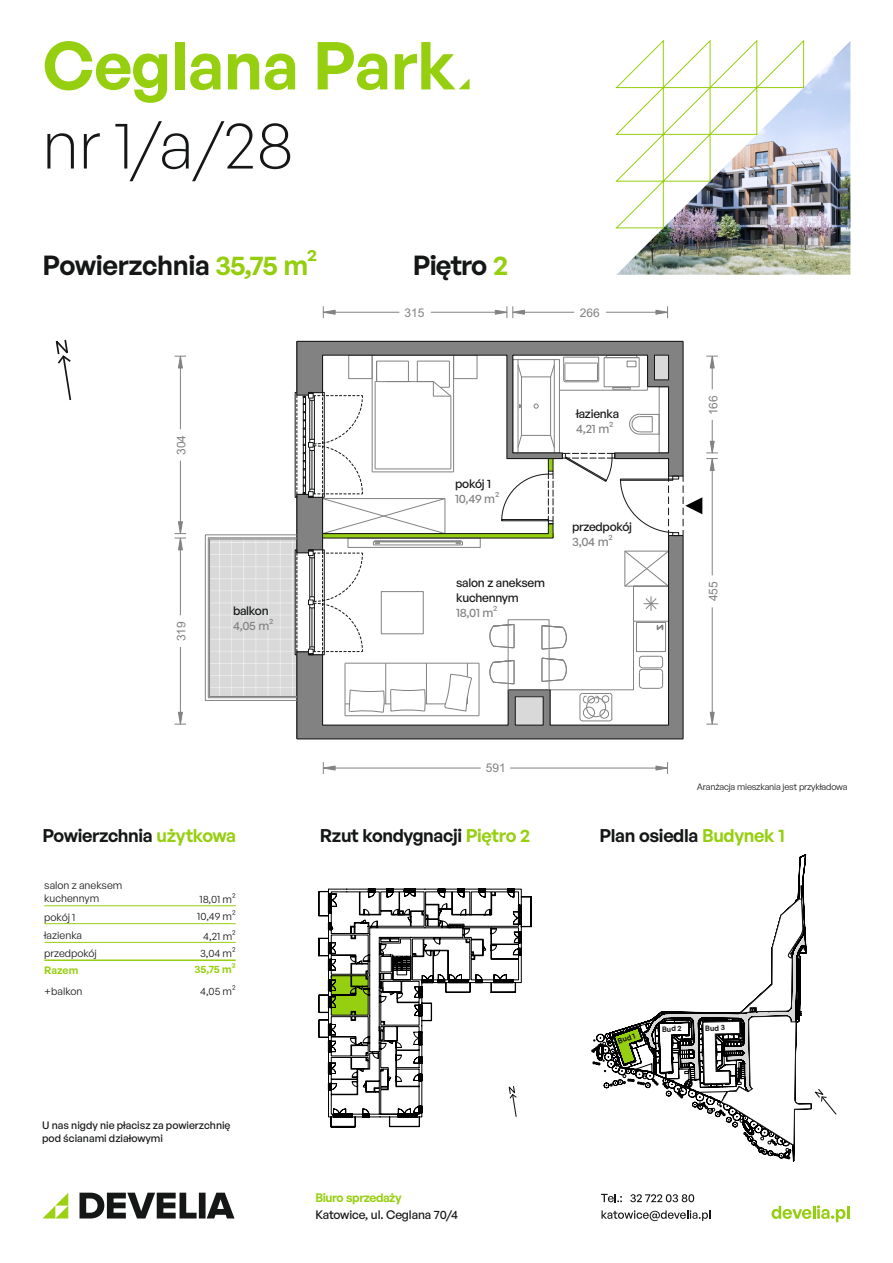
<style>
.page{position:relative;width:893px;height:1263px;background:#fff}
.page>*{position:absolute;margin:0;border:0;box-sizing:border-box;transform-origin:0 0}
.t1{font:66px "General Sans Semibold";letter-spacing:-.005em;color:#96cf0f}
.t2{font:66px "General Sans Light";color:#151616}
.t3{font:27px "General Sans Semibold";letter-spacing:-.025em;color:#151616}
.t4{font:18px "General Sans Semibold";letter-spacing:-.02em;color:#151616}
.t5{font:12px/15px "General Sans Medium";letter-spacing:-.02em;color:#151616}
.t6{font:12px "General Sans Medium";letter-spacing:-.02em;color:#818281}
.t7{font:12px "Arial";color:#818281}
.t8{font:12px "General Sans Semibold";letter-spacing:-.035em;color:#96cf0f}
.t9{font:10.5px/13.2px "General Sans Regular";color:#151616}
.t10{font:10.5px/13.2px "General Sans Medium";color:#151616}
.t11{font:10.5px "General Sans Semibold";color:#96cf0f}
.t12{font:9px "General Sans Regular";letter-spacing:-.02em;color:#151616}
.t13{font:7.5px "General Sans Semibold";color:#151616}
.s1{color:#94ce0e}
.s2{color:#96cf0f}
</style>
<div class="page">
<img style="left:616px;top:41px;width:234px;height:234px">
<svg style="left:616px;top:40px;width:188px;height:188px"></svg>
<svg style="left:818px;top:1205px;width:31px;height:17px"></svg>
<svg style="left:43px;top:1193px;width:25px;height:25px"></svg>
<svg style="left:80px;top:1193px;width:154px;height:25px"></svg>
<svg style="left:459px;top:78px;width:11px;height:11px"></svg>
<hr style="left:44px;top:959px;width:192px;height:2px;background:#96cf0f">
<hr style="left:44px;top:942px;width:192px;height:1px;background:#96cf0f">
<hr style="left:44px;top:923px;width:192px;height:1px;background:#96cf0f">
<hr style="left:44px;top:905px;width:192px;height:1px;background:#96cf0f">
<svg style="left:587px;top:739px;width:231px;height:483px"></svg>
<svg style="left:612px;top:898px;width:225px;height:249px"></svg>
<svg style="left:318px;top:888px;width:214px;height:240px"></svg>
<svg style="left:508px;top:1084px;width:9px;height:34px"></svg>
<svg style="left:55px;top:339px;width:17px;height:62px"></svg>
<div style="left:296px;top:725px;width:387px;height:14px;background:#818281"></div>
<div style="left:296px;top:341px;width:387px;height:14px;background:#818281"></div>
<hr style="left:296px;top:655px;width:1px;height:84px;background:#151616">
<svg style="left:321px;top:340px;width:363px;height:14px"></svg>
<hr style="left:683px;top:536px;width:1px;height:203px;background:#151616">
<hr style="left:296px;top:341px;width:1px;height:51px;background:#151616">
<div style="left:205px;top:535px;width:92px;height:166px;border:1px solid #818281"></div>
<hr style="left:297px;top:738px;width:386px;height:1px;background:#151616">
<hr style="left:297px;top:341px;width:386px;height:1px;background:#151616">
<hr style="left:335px;top:312px;width:64px;height:1px;background:#818281">
<hr style="left:431px;top:312px;width:64px;height:1px;background:#818281">
<svg style="left:322px;top:306px;width:14px;height:12px"></svg>
<hr style="left:524px;top:312px;width:50px;height:1px;background:#818281">
<hr style="left:606px;top:312px;width:50px;height:1px;background:#818281">
<svg style="left:495px;top:306px;width:30px;height:12px"></svg>
<svg style="left:655px;top:306px;width:13px;height:12px"></svg>
<hr style="left:510px;top:768px;width:146px;height:1px;background:#818281">
<hr style="left:335px;top:768px;width:146px;height:1px;background:#818281">
<svg style="left:655px;top:762px;width:15px;height:12px"></svg>
<svg style="left:322px;top:762px;width:14px;height:12px"></svg>
<hr style="left:180px;top:647px;width:1px;height:65px;background:#818281">
<hr style="left:180px;top:550px;width:1px;height:65px;background:#818281">
<svg style="left:174px;top:712px;width:12px;height:13px"></svg>
<hr style="left:180px;top:460px;width:1px;height:62px;background:#818281">
<hr style="left:180px;top:368px;width:1px;height:61px;background:#818281">
<svg style="left:174px;top:521px;width:12px;height:29px"></svg>
<svg style="left:174px;top:355px;width:12px;height:13px"></svg>
<svg style="left:209px;top:354px;width:509px;height:373px"></svg>
<h1 class="t1" style="left:43px;top:23px;width:415px">Ceglana Park</h1>
<h1 class="t2" style="left:42px;top:102px;width:254px">nr 1/a/28</h1>
<h2 class="t3" style="left:42px;top:247px;width:276px">Powierzchnia <span class="s1">35,75 m²</span></h2>
<h2 class="t3" style="left:413px;top:247px;width:97px">Piętro <span class="s2">2</span></h2>
<p class="t7" style="left:177px;top:455px;width:22px;rotate:-90deg">304</p>
<p class="t7" style="left:177px;top:641px;width:22px;rotate:-90deg">319</p>
<p class="t7" style="left:404px;top:308px;width:22px">315</p>
<p class="t7" style="left:580px;top:308px;width:22px">266</p>
<p class="t5" style="left:455px;top:476px;width:37px">pokój 1</p>
<p class="t6" style="left:455px;top:491px;width:45px">10,49 m²</p>
<p class="t5" style="left:456px;top:575px;width:90px">salon z aneksem kuchennym</p>
<p class="t5" style="left:233px;top:603px;width:37px">balkon</p>
<p class="t6" style="left:456px;top:605px;width:43px">18,01 m²</p>
<p class="t6" style="left:233px;top:618px;width:42px">4,05 m²</p>
<p class="t5" style="left:576px;top:406px;width:45px">łazienka</p>
<p class="t6" style="left:576px;top:421px;width:39px">4,21 m²</p>
<p class="t5" style="left:572px;top:519px;width:61px">przedpokój</p>
<p class="t6" style="left:572px;top:534px;width:42px">3,04 m²</p>
<p class="t7" style="left:486px;top:764px;width:22px">591</p>
<p class="t7" style="left:709px;top:415px;width:22px;rotate:-90deg">166</p>
<p class="t7" style="left:709px;top:601px;width:22px;rotate:-90deg">455</p>
<p class="t12" style="left:697px;top:780px;width:152px">Aranżacja mieszkania jest przykładowa</p>
<h3 class="t4" style="left:42px;top:824px;width:195px">Powierzchnia <span class="s2">użytkowa</span></h3>
<p class="t9" style="left:44px;top:878px;width:80px">salon z aneksem kuchennym</p>
<p class="t9" style="left:199px;top:892px;width:38px">18,01 m²</p>
<p class="t9" style="left:44px;top:910px;width:33px">pokój 1</p>
<p class="t9" style="left:197px;top:910px;width:40px">10,49 m²</p>
<p class="t9" style="left:44px;top:928px;width:39px">łazienka</p>
<p class="t9" style="left:203px;top:929px;width:34px">4,21 m²</p>
<p class="t9" style="left:44px;top:946px;width:54px">przedpokój</p>
<p class="t9" style="left:200px;top:946px;width:37px">3,04 m²</p>
<p class="t11" style="left:44px;top:963px;width:36px">Razem</p>
<p class="t11" style="left:194px;top:963px;width:43px">35,75 m²</p>
<p class="t9" style="left:44px;top:984px;width:40px">+balkon</p>
<p class="t9" style="left:200px;top:984px;width:37px">4,05 m²</p>
<p class="t10" style="left:42px;top:1118px;width:190px">U nas nigdy nie płacisz za powierzchnię pod ścianami działowymi</p>
<h3 class="t4" style="left:320px;top:824px;width:212px">Rzut kondygnacji <span class="s2">Piętro 2</span></h3>
<h3 class="t4" style="left:599px;top:824px;width:187px">Plan osiedla <span class="s2">Budynek 1</span></h3>
<p class="t8" style="left:315px;top:1190px;width:88px">Biuro sprzedaży</p>
<p class="t5" style="left:315px;top:1206px;width:144px">Katowice, ul. Ceglana 70/4</p>
<p class="t13" style="left:616px;top:1036px;width:20px;rotate:-19deg">Bud 1</p>
<p class="t13" style="left:662px;top:1024px;width:21px;rotate:-1deg">Bud 2</p>
<p class="t13" style="left:705px;top:1023px;width:21px;rotate:-1deg">Bud 3</p>
</div>
